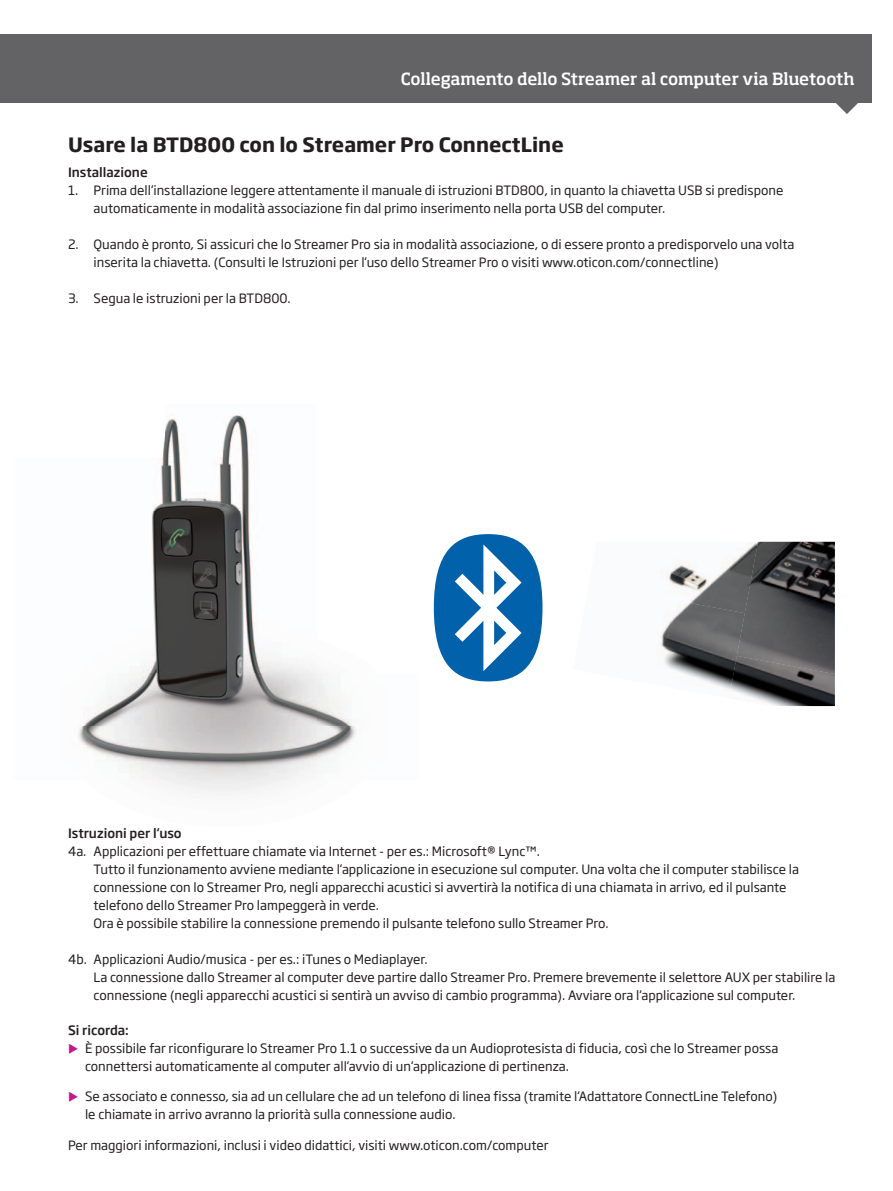
<style>
.page{position:relative;width:893px;height:1191px;background:#fff}
.page>*{position:absolute;margin:0;border:0;box-sizing:border-box;transform-origin:0 0}
.t1{font:700 19.5px "Soho Gothic Pro";color:#231f20}
.t2{font:500 16.5px "Soho Pro";letter-spacing:-.02em;color:#fff}
.t3{font:12.75px/18px "Soho Gothic Pro";color:#231f20}
.t4{font:500 12.75px "Soho Gothic Pro";color:#231f20}
.s1{color:#c5168c}
</style>
<div class="page">
<div style="left:0;top:34px;width:872px;height:68px;background:#636366"></div>
<svg style="left:835px;top:102px;width:24px;height:12px"></svg>
<img style="left:661px;top:558px;width:76px;height:26px">
<img style="left:737px;top:542px;width:98px;height:113px">
<img style="left:660px;top:584px;width:85px;height:106px">
<img style="left:729px;top:655px;width:106px;height:51px">
<svg style="left:434px;top:534px;width:108px;height:147px"></svg>
<img style="left:78px;top:414px;width:278px;height:378px">
<p class="t2" style="left:401px;top:67px;width:455px">Collegamento dello Streamer al computer via Bluetooth</p>
<h1 class="t1" style="left:68px;top:129px;width:497px">Usare la BTD800 con lo Streamer Pro ConnectLine</h1>
<p class="t4" style="left:68px;top:162px;width:81px">Installazione</p>
<p class="t3" style="left:94px;top:180px;width:691px;text-indent:-26px">1. Prima dell‘installazione leggere attentamente il manuale di istruzioni BTD800, in quanto la chiavetta USB si predispone automaticamente in modalità associazione fin dal primo inserimento nella porta USB del computer.</p>
<p class="t3" style="left:94px;top:234px;width:702px;text-indent:-26px">2. Quando è pronto, Si assicuri che lo Streamer Pro sia in modalità associazione, o di essere pronto a predisporvelo una volta inserita la chiavetta. (Consulti le Istruzioni per l‘uso dello Streamer Pro o visiti www.oticon.com/connectline)</p>
<p class="t3" style="left:68px;top:288px;width:224px">3. Segua le istruzioni per la BTD800.</p>
<p class="t4" style="left:68px;top:823px;width:115px">Istruzioni per l‘uso</p>
<p class="t3" style="left:94px;top:841px;width:707px;text-indent:-26px">4a. Applicazioni per effettuare chiamate via Internet - per es.: Microsoft® Lync™.<br>Tutto il funzionamento avviene mediante l‘applicazione in esecuzione sul computer. Una volta che il computer stabilisce la connessione con lo Streamer Pro, negli apparecchi acustici si avvertirà la notifica di una chiamata in arrivo, ed il pulsante telefono dello Streamer Pro lampeggerà in verde.<br>Ora è possibile stabilire la connessione premendo il pulsante telefono sullo Streamer Pro.</p>
<p class="t3" style="left:94px;top:949px;width:743px;text-indent:-26px">4b. Applicazioni Audio/musica - per es.: iTunes o Mediaplayer.<br>La connessione dallo Streamer al computer deve partire dallo Streamer Pro. Premere brevemente il selettore AUX per stabilire la connessione (negli apparecchi acustici si sentirà un avviso di cambio programma). Avviare ora l‘applicazione sul computer.</p>
<p class="t4" style="left:68px;top:1020px;width:62px">Si ricorda:</p>
<p class="t3" style="left:85px;top:1038px;width:695px;text-indent:-17px"><span class="s1">◆</span> È possibile far riconfigurare lo Streamer Pro 1.1 o successive da un Audioprotesista di fiducia, così che lo Streamer possa connettersi automaticamente al computer all‘avvio di un‘applicazione di pertinenza.</p>
<p class="t3" style="left:85px;top:1087px;width:694px;text-indent:-17px"><span class="s1">◆</span> Se associato e connesso, sia ad un cellulare che ad un telefono di linea fissa (tramite l‘Adattatore ConnectLine Telefono) le chiamate in arrivo avranno la priorità sulla connessione audio.</p>
<p class="t3" style="left:68px;top:1135px;width:482px">Per maggiori informazioni, inclusi i video didattici, visiti www.oticon.com/computer</p>
</div>
